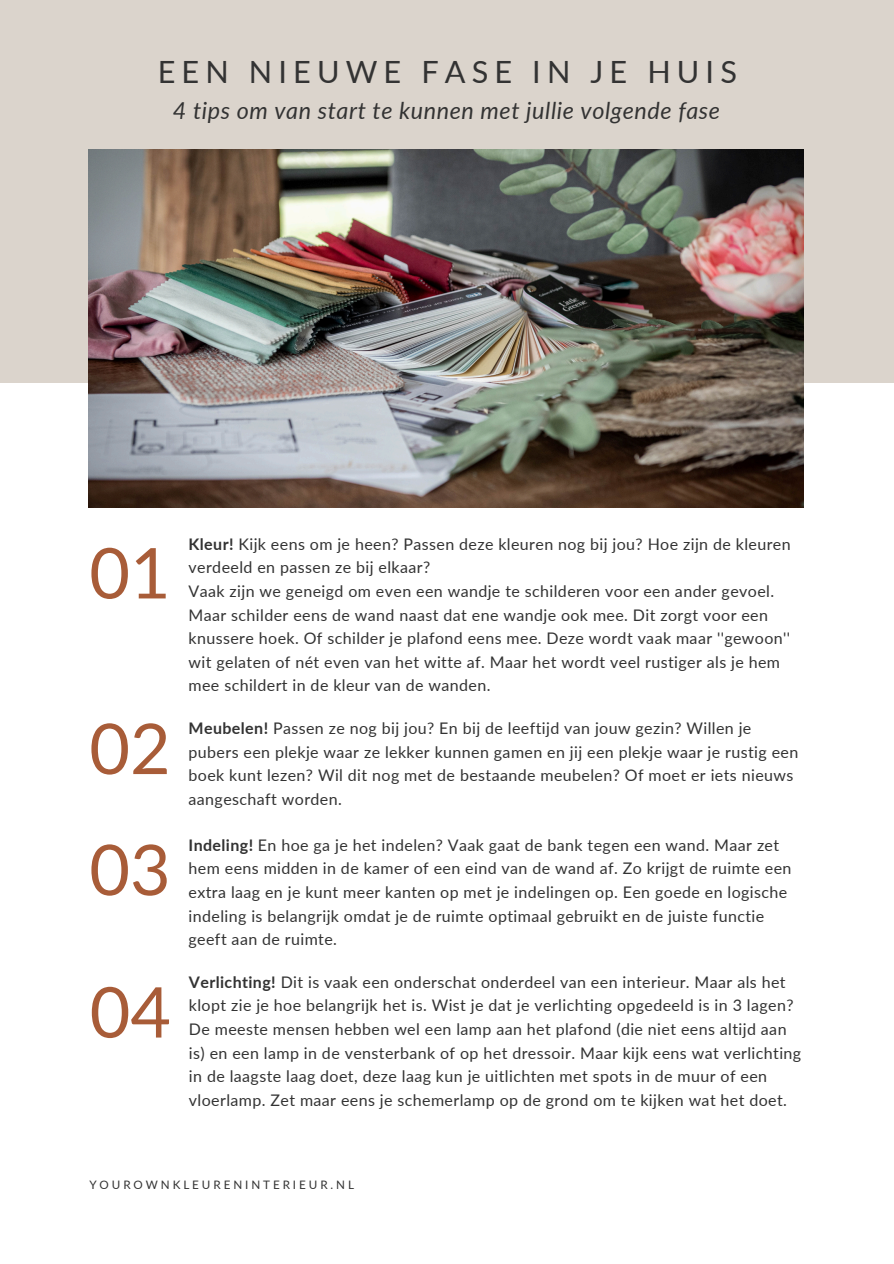
<style>
.page{position:relative;width:894px;height:1264px;background:#fff}
.page>*{position:absolute;margin:0;border:0;box-sizing:border-box;transform-origin:0 0}
.t1{font:70.05px "Lato";color:#a85c38}
.t2{font:30.6px "Lato";letter-spacing:.2em;color:#333}
.t3{font:italic 23.4px "Lato";letter-spacing:.025em;color:#333}
.t4{font:16.05px/23.7px "Lato";letter-spacing:.025em;color:#333}
.t5{font:11.7px "Lato";letter-spacing:.25em;color:#333}
.s1{font-weight:700}
</style>
<div class="page">
<div style="left:0;top:0;width:893px;height:382px;background:#dbd4cc"></div>
<img style="left:89px;top:149px;width:714px;height:358px">
<p class="t2" style="left:158px;top:53px;width:580px">EEN NIEUWE FASE IN JE HUIS</p>
<h3 class="t3" style="left:173px;top:96px;width:548px">4 tips om van start te kunnen met jullie volgende fase</h3>
<h2 class="t1" style="left:89px;top:529px;width:83px">01</h2>
<p class="t4" style="left:188px;top:531px;width:603px"><span class="s1">Kleur!</span> Kijk eens om je heen? Passen deze kleuren nog bij jou? Hoe zijn de kleuren verdeeld en passen ze bij elkaar?<br>Vaak zijn we geneigd om even een wandje te schilderen voor een ander gevoel.<br>Maar schilder eens de wand naast dat ene wandje ook mee. Dit zorgt voor een knussere hoek. Of schilder je plafond eens mee. Deze wordt vaak maar ''gewoon'' wit gelaten of nét even van het witte af. Maar het wordt veel rustiger als je hem mee schildert in de kleur van de wanden.</p>
<h3 class="t1" style="left:89px;top:705px;width:83px">02</h3>
<p class="t4" style="left:188px;top:716px;width:611px"><span class="s1">Meubelen!</span> Passen ze nog bij jou? En bij de leeftijd van jouw gezin? Willen je pubers een plekje waar ze lekker kunnen gamen en jij een plekje waar je rustig een boek kunt lezen? Wil dit nog met de bestaande meubelen? Of moet er iets nieuws aangeschaft worden.</p>
<h3 class="t1" style="left:89px;top:826px;width:83px">03</h3>
<p class="t4" style="left:188px;top:832px;width:604px"><span class="s1">Indeling!</span> En hoe ga je het indelen? Vaak gaat de bank tegen een wand. Maar zet hem eens midden in de kamer of een eind van de wand af. Zo krijgt de ruimte een extra laag en je kunt meer kanten op met je indelingen op. Een goede en logische indeling is belangrijk omdat je de ruimte optimaal gebruikt en de juiste functie geeft aan de ruimte.</p>
<h3 class="t1" style="left:90px;top:968px;width:83px">04</h3>
<p class="t4" style="left:189px;top:969px;width:613px"><span class="s1">Verlichting!</span> Dit is vaak een onderschat onderdeel van een interieur. Maar als het klopt zie je hoe belangrijk het is. Wist je dat je verlichting opgedeeld is in 3 lagen?<br>De meeste mensen hebben wel een lamp aan het plafond (die niet eens altijd aan is) en een lamp in de vensterbank of op het dressoir. Maar kijk eens wat verlichting in de laagste laag doet, deze laag kun je uitlichten met spots in de muur of een vloerlamp. Zet maar eens je schemerlamp op de grond om te kijken wat het doet.</p>
<h1 class="t5" style="left:89px;top:1176px;width:266px">YOUROWNKLEURENINTERIEUR.NL</h1>
</div>
